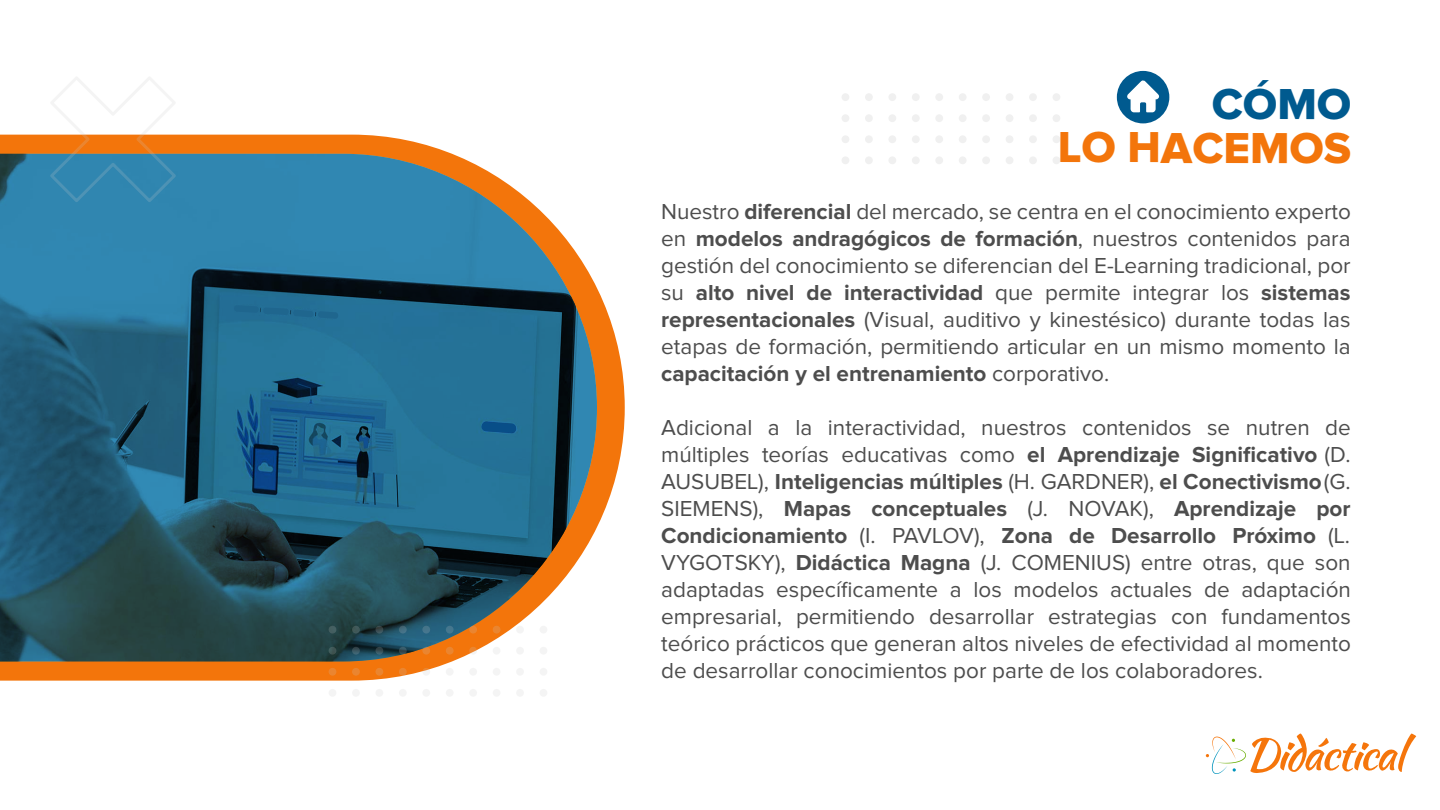
<style>
.page{position:relative;width:1440px;height:810px;background:#fff}
.page>*{position:absolute;margin:0;border:0;box-sizing:border-box;transform-origin:0 0}
.t1{font:45px "Proxima Nova Extrabld";letter-spacing:-.005em;color:#f3750b}
.t2{font:45px "Proxima Nova Extrabld";color:#005a8f}
.t3{font:22.5px/27px "Proxima Nova";color:#4d4d4d;text-align:justify}
.s1{font-weight:700}
</style>
<div class="page">
<div style="left:842px;top:93px;width:7px;height:8px;background:#f0f0f0;border-radius:50%"></div>
<div style="left:865px;top:93px;width:8px;height:8px;background:#f0f0f0;border-radius:50%"></div>
<div style="left:888px;top:93px;width:8px;height:8px;background:#f0f0f0;border-radius:50%"></div>
<div style="left:912px;top:93px;width:8px;height:8px;background:#f0f0f0;border-radius:50%"></div>
<div style="left:935px;top:93px;width:8px;height:8px;background:#f0f0f0;border-radius:50%"></div>
<div style="left:959px;top:93px;width:8px;height:8px;background:#f0f0f0;border-radius:50%"></div>
<div style="left:982px;top:93px;width:8px;height:8px;background:#f0f0f0;border-radius:50%"></div>
<div style="left:1006px;top:93px;width:7px;height:8px;background:#f0f0f0;border-radius:50%"></div>
<div style="left:1029px;top:93px;width:8px;height:8px;background:#f0f0f0;border-radius:50%"></div>
<div style="left:1053px;top:93px;width:7px;height:8px;background:#f0f0f0;border-radius:50%"></div>
<div style="left:842px;top:114px;width:7px;height:8px;background:#f0f0f0;border-radius:50%"></div>
<div style="left:865px;top:114px;width:8px;height:8px;background:#f0f0f0;border-radius:50%"></div>
<div style="left:888px;top:114px;width:8px;height:8px;background:#f0f0f0;border-radius:50%"></div>
<div style="left:912px;top:114px;width:8px;height:8px;background:#f0f0f0;border-radius:50%"></div>
<div style="left:935px;top:114px;width:8px;height:8px;background:#f0f0f0;border-radius:50%"></div>
<div style="left:959px;top:114px;width:8px;height:8px;background:#f0f0f0;border-radius:50%"></div>
<div style="left:982px;top:114px;width:8px;height:8px;background:#f0f0f0;border-radius:50%"></div>
<div style="left:1006px;top:114px;width:7px;height:8px;background:#f0f0f0;border-radius:50%"></div>
<div style="left:1029px;top:114px;width:8px;height:8px;background:#f0f0f0;border-radius:50%"></div>
<div style="left:1053px;top:114px;width:7px;height:8px;background:#f0f0f0;border-radius:50%"></div>
<div style="left:842px;top:135px;width:7px;height:8px;background:#f0f0f0;border-radius:50%"></div>
<div style="left:865px;top:135px;width:8px;height:8px;background:#f0f0f0;border-radius:50%"></div>
<div style="left:888px;top:135px;width:8px;height:8px;background:#f0f0f0;border-radius:50%"></div>
<div style="left:912px;top:135px;width:8px;height:8px;background:#f0f0f0;border-radius:50%"></div>
<div style="left:935px;top:135px;width:8px;height:8px;background:#f0f0f0;border-radius:50%"></div>
<div style="left:959px;top:135px;width:8px;height:8px;background:#f0f0f0;border-radius:50%"></div>
<div style="left:982px;top:135px;width:8px;height:8px;background:#f0f0f0;border-radius:50%"></div>
<div style="left:1006px;top:135px;width:7px;height:8px;background:#f0f0f0;border-radius:50%"></div>
<div style="left:1029px;top:135px;width:8px;height:8px;background:#f0f0f0;border-radius:50%"></div>
<div style="left:1053px;top:135px;width:7px;height:8px;background:#f0f0f0;border-radius:50%"></div>
<div style="left:842px;top:156px;width:7px;height:8px;background:#f0f0f0;border-radius:50%"></div>
<div style="left:865px;top:156px;width:8px;height:8px;background:#f0f0f0;border-radius:50%"></div>
<div style="left:888px;top:156px;width:8px;height:8px;background:#f0f0f0;border-radius:50%"></div>
<div style="left:912px;top:156px;width:8px;height:8px;background:#f0f0f0;border-radius:50%"></div>
<div style="left:935px;top:156px;width:8px;height:8px;background:#f0f0f0;border-radius:50%"></div>
<div style="left:959px;top:156px;width:8px;height:8px;background:#f0f0f0;border-radius:50%"></div>
<div style="left:982px;top:156px;width:8px;height:8px;background:#f0f0f0;border-radius:50%"></div>
<div style="left:1006px;top:156px;width:7px;height:8px;background:#f0f0f0;border-radius:50%"></div>
<div style="left:1029px;top:156px;width:8px;height:8px;background:#f0f0f0;border-radius:50%"></div>
<div style="left:1053px;top:156px;width:7px;height:8px;background:#f0f0f0;border-radius:50%"></div>
<svg style="left:0;top:135px;width:625px;height:546px"></svg>
<svg style="left:0;top:154px;width:597px;height:508px;background:#386b81"></svg>
<svg style="left:50px;top:77px;width:126px;height:125px"></svg>
<div style="left:329px;top:626px;width:7px;height:8px;background:#455f61;border-radius:50%"></div>
<div style="left:352px;top:626px;width:8px;height:8px;background:#405858;border-radius:50%"></div>
<svg style="left:376px;top:626px;width:7px;height:8px"></svg>
<svg style="left:399px;top:626px;width:8px;height:8px"></svg>
<div style="left:422px;top:626px;width:8px;height:8px;background:#45758b;border-radius:50%"></div>
<div style="left:446px;top:626px;width:8px;height:8px;background:#45778f;border-radius:50%"></div>
<div style="left:469px;top:626px;width:8px;height:8px;background:#ea8530;border-radius:50%"></div>
<div style="left:493px;top:626px;width:7px;height:8px;background:#ea8530;border-radius:50%"></div>
<div style="left:516px;top:626px;width:8px;height:8px;background:#f4f4f4;border-radius:50%"></div>
<div style="left:540px;top:626px;width:7px;height:8px;background:#f4f4f4;border-radius:50%"></div>
<div style="left:329px;top:647px;width:7px;height:8px;background:#3e5553;border-radius:50%"></div>
<svg style="left:352px;top:647px;width:8px;height:8px"></svg>
<svg style="left:376px;top:647px;width:7px;height:8px"></svg>
<svg style="left:399px;top:647px;width:8px;height:8px"></svg>
<svg style="left:422px;top:647px;width:8px;height:8px"></svg>
<div style="left:446px;top:647px;width:8px;height:8px;background:#ea8530;border-radius:50%"></div>
<svg style="left:469px;top:647px;width:8px;height:8px"></svg>
<div style="left:493px;top:647px;width:7px;height:8px;background:#f4f4f4;border-radius:50%"></div>
<div style="left:516px;top:647px;width:8px;height:8px;background:#f4f4f4;border-radius:50%"></div>
<div style="left:540px;top:647px;width:7px;height:8px;background:#f4f4f4;border-radius:50%"></div>
<div style="left:329px;top:668px;width:7px;height:8px;background:#ea8530;border-radius:50%"></div>
<div style="left:352px;top:668px;width:8px;height:8px;background:#ea8530;border-radius:50%"></div>
<div style="left:376px;top:668px;width:7px;height:8px;background:#ea8530;border-radius:50%"></div>
<div style="left:399px;top:668px;width:8px;height:8px;background:#ea8530;border-radius:50%"></div>
<svg style="left:422px;top:668px;width:8px;height:8px"></svg>
<div style="left:446px;top:668px;width:8px;height:8px;background:#f4f4f4;border-radius:50%"></div>
<div style="left:469px;top:668px;width:8px;height:8px;background:#f4f4f4;border-radius:50%"></div>
<div style="left:493px;top:668px;width:7px;height:8px;background:#f4f4f4;border-radius:50%"></div>
<div style="left:516px;top:668px;width:8px;height:8px;background:#f4f4f4;border-radius:50%"></div>
<div style="left:540px;top:668px;width:7px;height:8px;background:#f4f4f4;border-radius:50%"></div>
<div style="left:329px;top:689px;width:7px;height:8px;background:#f4f4f4;border-radius:50%"></div>
<div style="left:352px;top:689px;width:8px;height:8px;background:#f4f4f4;border-radius:50%"></div>
<div style="left:376px;top:689px;width:7px;height:8px;background:#f4f4f4;border-radius:50%"></div>
<div style="left:399px;top:689px;width:8px;height:8px;background:#f4f4f4;border-radius:50%"></div>
<div style="left:422px;top:689px;width:8px;height:8px;background:#f4f4f4;border-radius:50%"></div>
<div style="left:446px;top:689px;width:8px;height:8px;background:#f4f4f4;border-radius:50%"></div>
<div style="left:469px;top:689px;width:8px;height:8px;background:#f4f4f4;border-radius:50%"></div>
<div style="left:493px;top:689px;width:7px;height:8px;background:#f4f4f4;border-radius:50%"></div>
<div style="left:516px;top:689px;width:8px;height:8px;background:#f4f4f4;border-radius:50%"></div>
<div style="left:540px;top:689px;width:7px;height:8px;background:#f4f4f4;border-radius:50%"></div>
<svg style="left:1206px;top:734px;width:210px;height:40px"></svg>
<div style="left:1117px;top:71px;width:52px;height:52px;background:#005a8f;border-radius:26px"></div>
<svg style="left:1127px;top:80px;width:32px;height:32px"></svg>
<h1 class="t2" style="left:1212px;top:78px;width:141px">CÓMO</h1>
<h1 class="t1" style="left:1058px;top:122px;width:295px">LO HACEMOS</h1>
<p class="t3" style="left:661px;top:199px;width:691px">Nuestro <span class="s1">diferencial</span> del mercado, se centra en el conocimiento experto en <span class="s1">modelos andragógicos de formación</span>, nuestros contenidos para gestión del conocimiento se diferencian del E-Learning tradicional, por su <span class="s1">alto nivel de interactividad</span> que permite integrar los <span class="s1">sistemas representacionales</span> (Visual, auditivo y kinestésico) durante todas las etapas de formación, permitiendo articular en un mismo momento la <span class="s1">capacitación y el entrenamiento</span> corporativo.</p>
<p class="t3" style="left:661px;top:415px;width:691px">Adicional a la interactividad, nuestros contenidos se nutren de múltiples teorías educativas como <span class="s1">el Aprendizaje Significativo</span> (D.<br>AUSUBEL), <span class="s1">Inteligencias múltiples</span> (H. GARDNER), <span class="s1">el Conectivismo</span> (G.<br>SIEMENS), <span class="s1">Mapas conceptuales</span> (J. NOVAK), <span class="s1">Aprendizaje por Condicionamiento</span> (I. PAVLOV), <span class="s1">Zona de Desarrollo Próximo</span> (L.<br>VYGOTSKY), <span class="s1">Didáctica Magna</span> (J. COMENIUS) entre otras, que son adaptadas específicamente a los modelos actuales de adaptación empresarial, permitiendo desarrollar estrategias con fundamentos teórico prácticos que generan altos niveles de efectividad al momento de desarrollar conocimientos por parte de los colaboradores.</p>
</div>
